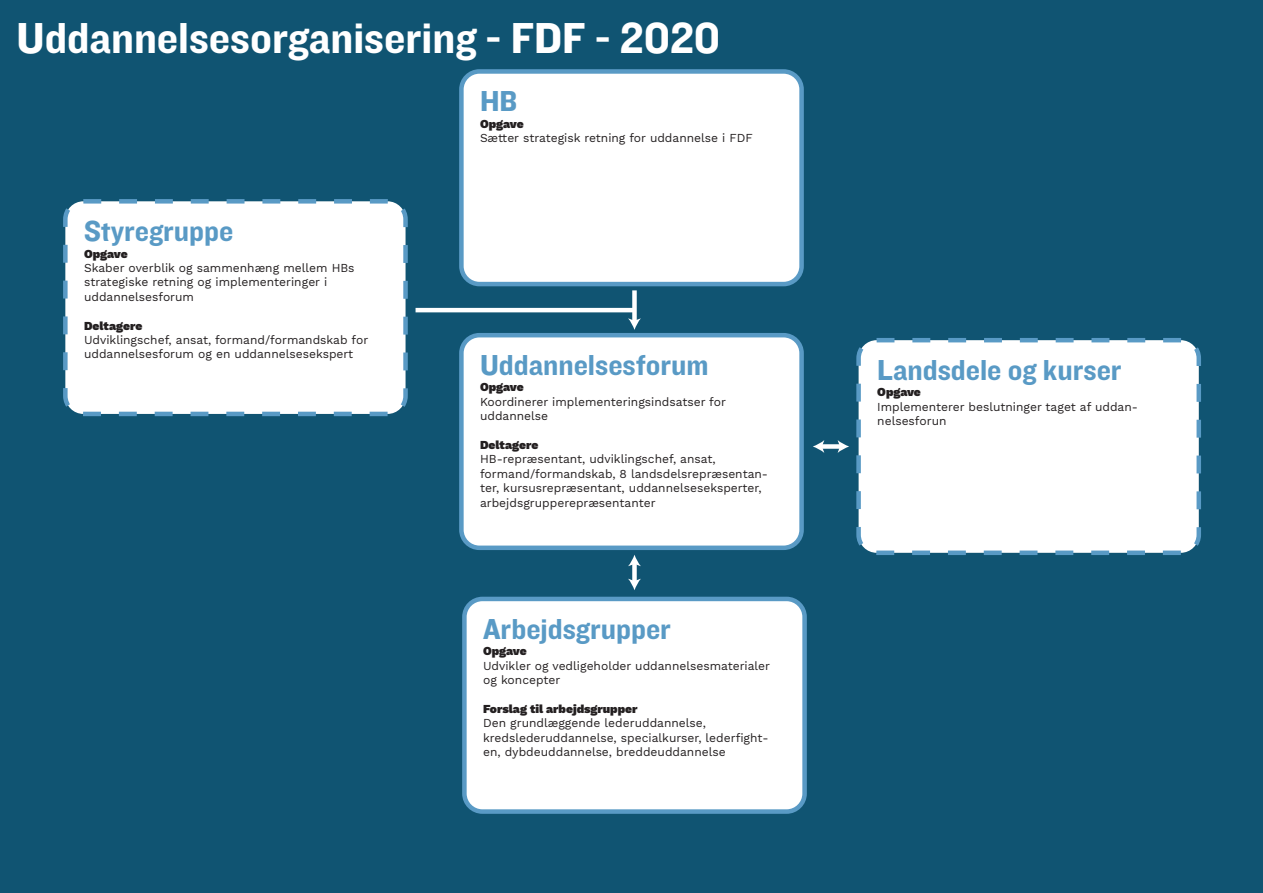
<style>
.page{position:relative;width:1263px;height:893px;background:#105472}
.page>*{position:absolute;margin:0;border:0;box-sizing:border-box;transform-origin:0 0}
.t1{font:45px "Knockout HTF51 Middleweight";color:#fff}
.t2{font:30px "Knockout HTF51 Middleweight";color:#599ac5}
.t3{font:12px/14.4px "Work Sans";color:#231f20}
.t4{font:900 12px "Work Sans";color:#231f20}
</style>
<div class="page">
<div style="left:461px;top:71px;width:340px;height:213px;background:#fff;border-radius:18px"></div>
<div style="left:459px;top:69px;width:345px;height:217px;border:4px solid #599ac5;border-radius:18px"></div>
<div style="left:461px;top:335px;width:340px;height:213px;background:#fff;border-radius:18px"></div>
<div style="left:459px;top:333px;width:345px;height:217px;border:4px solid #599ac5;border-radius:18px"></div>
<div style="left:65px;top:201px;width:340px;height:213px;background:#fff;border-radius:18px"></div>
<div style="left:63px;top:199px;width:345px;height:217px;border:4px dashed #599ac5;border-radius:18px"></div>
<div style="left:464px;top:599px;width:340px;height:213px;background:#fff;border-radius:18px"></div>
<div style="left:462px;top:597px;width:345px;height:217px;border:4px solid #599ac5;border-radius:18px"></div>
<div style="left:858px;top:340px;width:341px;height:213px;background:#fff;border-radius:18px"></div>
<div style="left:856px;top:338px;width:345px;height:217px;border:4px dashed #599ac5;border-radius:18px"></div>
<div style="left:821px;top:444px;width:20px;height:5px;background:#fff"></div>
<svg style="left:813px;top:440px;width:11px;height:13px"></svg>
<svg style="left:838px;top:440px;width:11px;height:13px"></svg>
<div style="left:632px;top:563px;width:5px;height:19px;background:#fff"></div>
<svg style="left:628px;top:555px;width:13px;height:11px"></svg>
<svg style="left:628px;top:579px;width:13px;height:11px"></svg>
<div style="left:632px;top:290px;width:5px;height:32px;background:#fff"></div>
<svg style="left:628px;top:318px;width:13px;height:12px"></svg>
<hr style="left:416px;top:308px;width:218px;height:4px;background:#fff">
<h1 class="t1" style="left:16px;top:14px;width:705px">Uddannelsesorganisering - FDF - 2020</h1>
<h2 class="t2" style="left:480px;top:85px;width:39px">HB</h2>
<p class="t4" style="left:480px;top:117px;width:45px">Opgave</p>
<p class="t3" style="left:480px;top:131px;width:274px">Sætter strategisk retning for uddannelse i FDF</p>
<h2 class="t2" style="left:84px;top:215px;width:151px">Styregruppe</h2>
<p class="t4" style="left:84px;top:247px;width:45px">Opgave</p>
<p class="t3" style="left:84px;top:261px;width:272px">Skaber overblik og sammenhæng mellem HBs strategiske retning og implementeringer i uddannelsesforum</p>
<p class="t4" style="left:84px;top:319px;width:60px">Deltagere</p>
<p class="t3" style="left:84px;top:333px;width:286px">Udviklingschef, ansat, formand/formandskab for uddannelsesforum og en uddannelsesekspert</p>
<h2 class="t2" style="left:480px;top:349px;width:230px">Uddannelsesforum</h2>
<p class="t4" style="left:480px;top:380px;width:45px">Opgave</p>
<p class="t3" style="left:480px;top:395px;width:247px">Koordinerer implementeringsindsatser for uddannelse</p>
<p class="t4" style="left:480px;top:438px;width:60px">Deltagere</p>
<p class="t3" style="left:480px;top:453px;width:289px">HB-repræsentant, udviklingschef, ansat, formand/formandskab, 8 landsdelsrepræsentan&shy;ter, kursusrepræsentant, uddannelseseksperter, arbejdsgrupperepræsentanter</p>
<h2 class="t2" style="left:483px;top:613px;width:189px">Arbejdsgrupper</h2>
<p class="t4" style="left:483px;top:644px;width:45px">Opgave</p>
<p class="t3" style="left:483px;top:659px;width:289px">Udvikler og vedligeholder uddannelsesmaterialer og koncepter</p>
<p class="t4" style="left:483px;top:702px;width:156px">Forslag til arbejdsgrupper</p>
<p class="t3" style="left:483px;top:716px;width:287px">Den grundlæggende lederuddannelse, kredslederuddannelse, specialkurser, lederfight&shy;en, dybdeuddannelse, breddeuddannelse</p>
<h2 class="t2" style="left:877px;top:354px;width:246px">Landsdele og kurser</h2>
<p class="t4" style="left:877px;top:385px;width:45px">Opgave</p>
<p class="t3" style="left:877px;top:400px;width:262px">Implementerer beslutninger taget af uddan&shy;nelsesforun</p>
</div>
